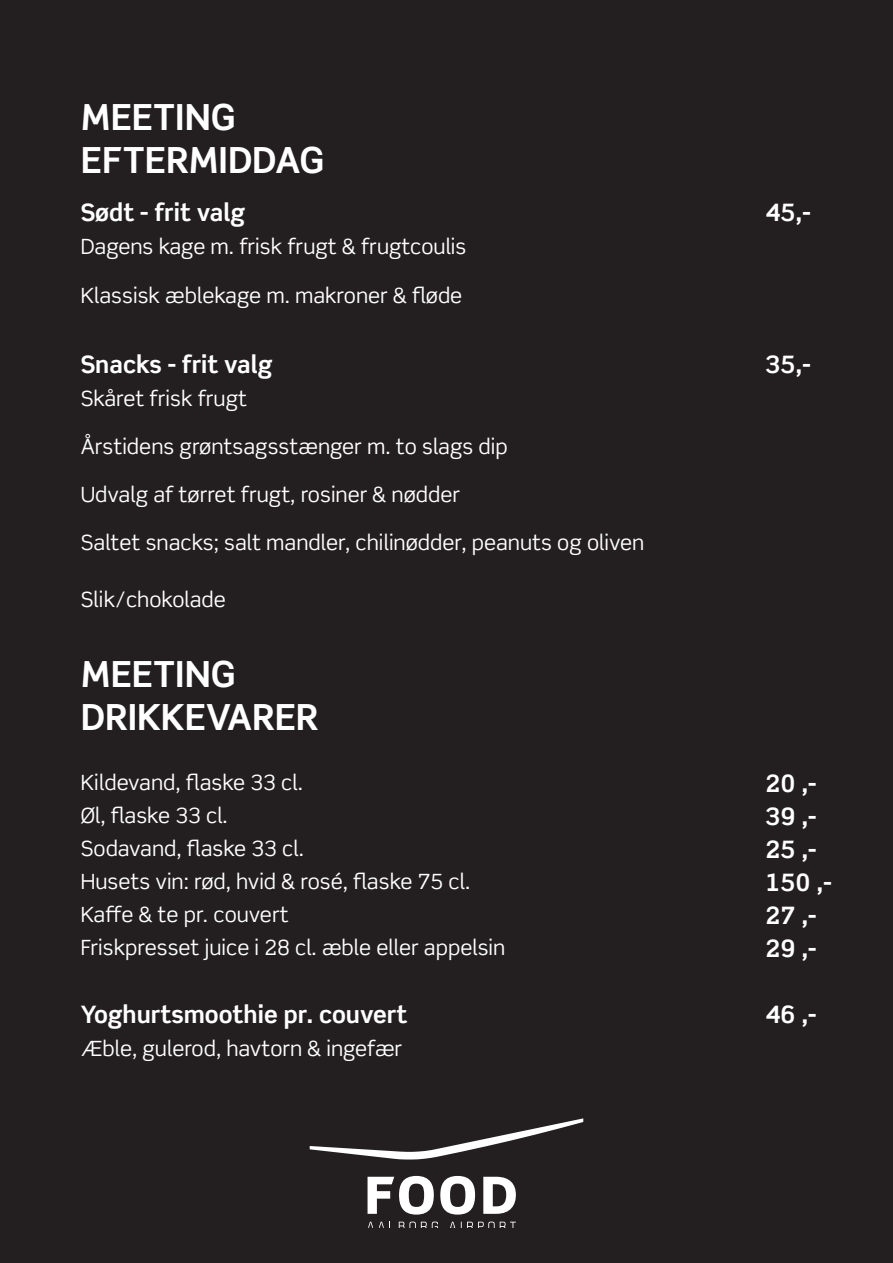
<style>
.page{position:relative;width:893px;height:1263px;background:#fff}
.page>*{position:absolute;margin:0;border:0;box-sizing:border-box;transform-origin:0 0}
.t1{font:700 36px "Scene Pro";color:#fff}
.t2{font:700 24px "Scene Pro";color:#fff}
.t3{font:21px "Scene Pro";color:#fff}
</style>
<div class="page">
<div style="left:1px;top:1px;width:891px;height:1261px;background:#231f20"></div>
<svg style="left:310px;top:1118px;width:273px;height:41px"></svg>
<svg style="left:368px;top:1222px;width:5px;height:6px"></svg>
<svg style="left:379px;top:1222px;width:11px;height:6px"></svg>
<svg style="left:399px;top:1221px;width:39px;height:7px"></svg>
<svg style="left:450px;top:1221px;width:66px;height:7px"></svg>
<svg style="left:368px;top:1176px;width:66px;height:38px"></svg>
<svg style="left:440px;top:1176px;width:35px;height:38px"></svg>
<svg style="left:483px;top:1177px;width:33px;height:37px"></svg>
<p class="t1" style="left:81px;top:95px;width:157px">MEETING</p>
<p class="t1" style="left:81px;top:138px;width:245px">EFTERMIDDAG</p>
<p class="t2" style="left:81px;top:198px;width:166px">Sødt - frit valg</p>
<p class="t3" style="left:81px;top:234px;width:387px">Dagens kage m. frisk frugt &amp; frugtcoulis</p>
<p class="t3" style="left:81px;top:283px;width:383px">Klassisk æblekage m. makroner &amp; fløde</p>
<p class="t2" style="left:81px;top:350px;width:193px">Snacks - frit valg</p>
<p class="t3" style="left:81px;top:386px;width:168px">Skåret frisk frugt</p>
<p class="t3" style="left:81px;top:434px;width:428px">Årstidens grøntsagsstænger m. to slags dip</p>
<p class="t3" style="left:81px;top:482px;width:381px">Udvalg af tørret frugt, rosiner &amp; nødder</p>
<p class="t3" style="left:81px;top:530px;width:565px">Saltet snacks; salt mandler, chilinødder, peanuts og oliven</p>
<p class="t3" style="left:81px;top:587px;width:147px">Slik/chokolade</p>
<p class="t1" style="left:81px;top:651px;width:157px">MEETING</p>
<p class="t1" style="left:81px;top:694px;width:239px">DRIKKEVARER</p>
<p class="t3" style="left:81px;top:769px;width:224px">Kildevand, flaske 33 cl.</p>
<p class="t3" style="left:81px;top:802px;width:149px">Øl, flaske 33 cl.</p>
<p class="t3" style="left:81px;top:835px;width:225px">Sodavand, flaske 33 cl.</p>
<p class="t3" style="left:81px;top:868px;width:391px">Husets vin: rød, hvid &amp; rosé, flaske 75 cl.</p>
<p class="t3" style="left:81px;top:901px;width:209px">Kaffe &amp; te pr. couvert</p>
<p class="t3" style="left:81px;top:934px;width:426px">Friskpresset juice i 28 cl. æble eller appelsin</p>
<p class="t2" style="left:81px;top:999px;width:328px">Yoghurtsmoothie pr. couvert</p>
<p class="t3" style="left:81px;top:1035px;width:323px">Æble, gulerod, havtorn &amp; ingefær</p>
<p class="t2" style="left:765px;top:198px;width:47px">45,-</p>
<p class="t2" style="left:765px;top:350px;width:47px">35,-</p>
<p class="t2" style="left:765px;top:768px;width:53px">20 ,-</p>
<p class="t2" style="left:765px;top:801px;width:53px">39 ,-</p>
<p class="t2" style="left:765px;top:834px;width:53px">25 ,-</p>
<p class="t2" style="left:765px;top:867px;width:68px">150 ,-</p>
<p class="t2" style="left:765px;top:900px;width:53px">27 ,-</p>
<p class="t2" style="left:765px;top:933px;width:53px">29 ,-</p>
<p class="t2" style="left:765px;top:999px;width:53px">46 ,-</p>
</div>
